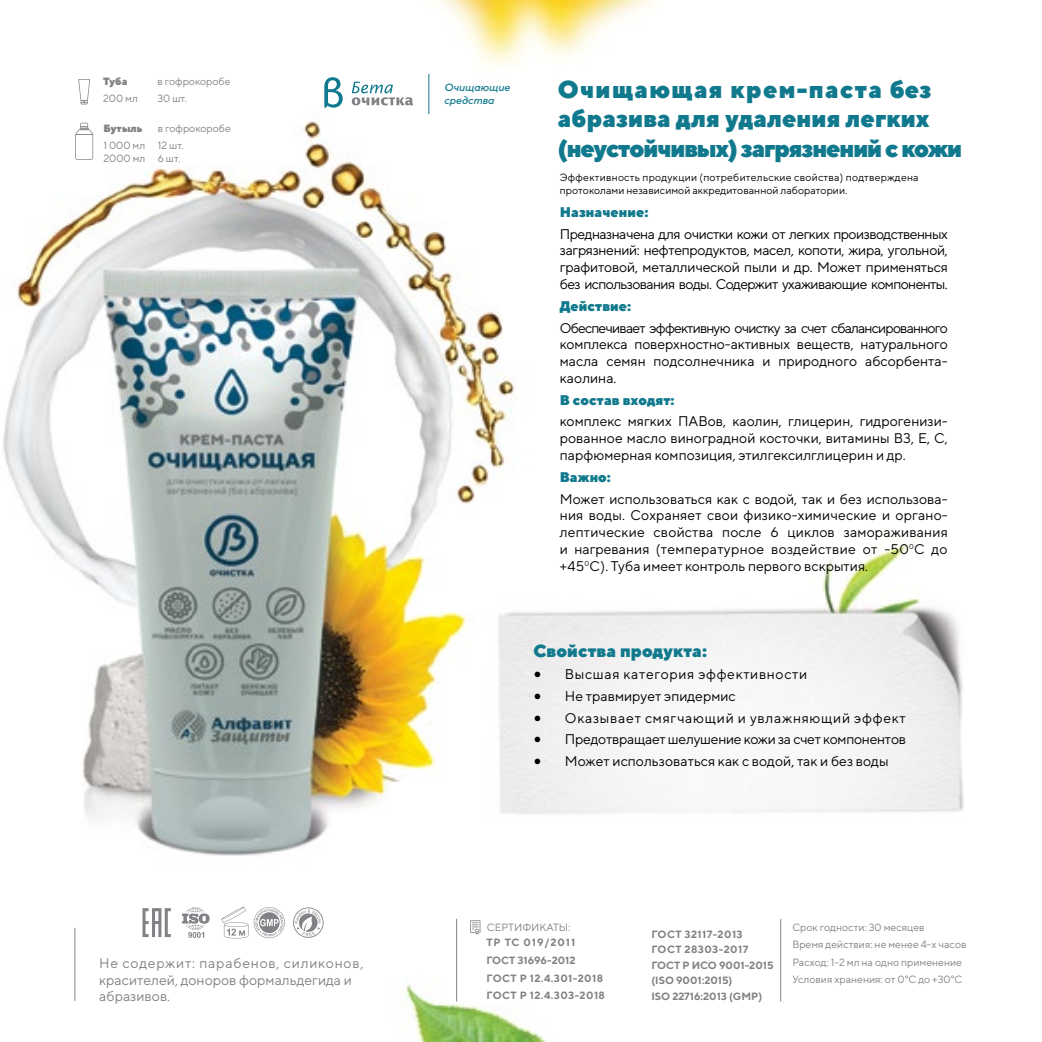
<style>
.page{position:relative;width:1042px;height:1042px;background:#fff}
.page>*{position:absolute;margin:0;border:0;box-sizing:border-box;transform-origin:0 0}
.t1{font:900 24.5px/29.4px "TT Norms";color:#11798d}
.t2{font:900 17.5px "TT Norms";color:#11798d}
.t3{font:14px/16.8px "TT Norms";color:#000;text-align:justify}
.t4{font:14px/16.8px "TT Norms";color:#808285}
.t5{font:14px "TT Norms";letter-spacing:-.02em;color:#000}
.t6{font:900 14px "TT Norms";color:#11798d}
.t7{font:14px "TT Norms";letter-spacing:.05em;color:#000}
.t8{font:14px "TT Norms";letter-spacing:.045em;color:#000}
.t9{font:10.5px/17.5px "TT Norms";color:#808285}
.t10{font:10.5px/12.6px "TT Norms";letter-spacing:.02em;color:#000}
.t11{font:700 10.5px/15.4px "TT Norms";color:#808285}
.t12{font:700 10.5px/17.5px "TT Norms";letter-spacing:.04em;color:#808285}
.t13{font:italic 500 10.5px/12.6px "TT Norms";color:#11798d}
.t14{font:900 10.5px "TT Norms";color:#808285}
.s1{font-family:"Minion Pro";font-size:21px}
</style>
<div class="page">
<img style="left:3px;top:0;width:961px;height:1042px">
<svg style="left:78px;top:79px;width:12px;height:25px"></svg>
<svg style="left:75px;top:123px;width:18px;height:37px"></svg>
<hr style="left:74px;top:928px;width:1px;height:73px;background:#808285">
<hr style="left:780px;top:919px;width:1px;height:82px;background:#808285">
<hr style="left:428px;top:74px;width:1px;height:40px;background:#11798d">
<svg style="left:324px;top:77px;width:19px;height:31px"></svg>
<svg style="left:352px;top:82px;width:61px;height:23px"></svg>
<svg style="left:470px;top:920px;width:10px;height:14px"></svg>
<svg style="left:142px;top:908px;width:29px;height:29px"></svg>
<svg style="left:182px;top:907px;width:28px;height:31px"></svg>
<svg style="left:221px;top:907px;width:27px;height:31px"></svg>
<svg style="left:254px;top:907px;width:31px;height:31px"></svg>
<svg style="left:293px;top:907px;width:31px;height:31px"></svg>
<hr style="left:456px;top:919px;width:1px;height:82px;background:#808285">
<p class="t14" style="left:103px;top:74px;width:26px">Туба</p>
<p class="t9" style="left:157px;top:72px;width:75px">в гофрокоробе</p>
<p class="t9" style="left:103px;top:89px;width:36px">200 мл</p>
<p class="t9" style="left:157px;top:89px;width:31px">30 шт.</p>
<p class="t14" style="left:103px;top:121px;width:41px">Бутыль</p>
<p class="t9" style="left:103px;top:119px;width:129px;text-indent:54px">в гофрокоробе<br>1 000 мл 12 шт.</p>
<p class="t9" style="left:103px;top:149px;width:78px">2000 мл 6 шт.</p>
<p class="t4" style="left:99px;top:954px;width:266px">Не содержит: парабенов, силиконов, красителей, доноров формальдегида и абразивов.</p>
<p class="t13" style="left:444px;top:81px;width:67px">Очищающие средства</p>
<h1 class="t1" style="left:558px;top:74px;width:406px">Очищающая крем-паста без абразива для удаления легких (неустойчивых) загрязнений с кожи</h1>
<p class="t10" style="left:560px;top:171px;width:360px">Эффективность продукции (потребительские свойства) подтверждена протоколами независимой аккредитованной лаборатории.</p>
<p class="t6" style="left:560px;top:203px;width:90px">Назначение:</p>
<p class="t3" style="left:560px;top:225px;width:389px">Предназначена для очистки кожи от легких производственных загрязнений: нефтепродуктов, масел, копоти, жира, угольной, графитовой, металлической пыли и др. Может применяться без использования воды. Содержит ухаживающие компоненты.</p>
<p class="t6" style="left:560px;top:297px;width:73px">Действие:</p>
<p class="t3" style="left:560px;top:319px;width:389px">Обеспечивает эффективную очистку за счет сбалансированного комплекса поверхностно-активных веществ, натурального масла семян подсолнечника и природного абсорбента&shy;каолина.</p>
<p class="t6" style="left:560px;top:390px;width:116px">В состав входят:</p>
<p class="t3" style="left:560px;top:413px;width:389px">комплекс мягких ПАВов, каолин, глицерин, гидрогенизи&shy;рованное масло виноградной косточки, витамины В3, Е, С, парфюмерная композиция, этилгексилглицерин и др.</p>
<p class="t6" style="left:560px;top:468px;width:53px">Важно:</p>
<p class="t3" style="left:560px;top:490px;width:389px">Может использоваться как с водой, так и без использова&shy;ния воды. Сохраняет свои физико-химические и органо&shy;лептические свойства после 6 циклов замораживания и нагревания (температурное воздействие от -50<sup>0</sup>С до +45<sup>0</sup>С). Туба имеет контроль первого вскрытия.</p>
<p class="t2" style="left:533px;top:639px;width:175px">Свойства продукта:</p>
<p class="t8" style="left:533px;top:665px;width:275px"><span class="s1">•</span> Высшая категория эффективности</p>
<p class="t3" style="left:533px;top:687px;width:204px"><span class="s1">•</span> Не травмирует эпидермис</p>
<p class="t7" style="left:533px;top:709px;width:374px"><span class="s1">•</span> Оказывает смягчающий и увлажняющий эффект</p>
<p class="t5" style="left:533px;top:731px;width:374px"><span class="s1">•</span> Предотвращает шелушение кожи за счет компонентов</p>
<p class="t3" style="left:533px;top:752px;width:357px"><span class="s1">•</span> Может использоваться как с водой, так и без воды</p>
<p class="t9" style="left:487px;top:918px;width:85px">СЕРТИФИКАТЫ:</p>
<p class="t12" style="left:486px;top:934px;width:120px">ТР ТС 019/2011<br>ГОСТ 31696-2012<br>ГОСТ Р 12.4.301-2018<br>ГОСТ Р 12.4.303-2018</p>
<p class="t11" style="left:651px;top:926px;width:124px">ГОСТ 32117-2013<br>ГОСТ 28303-2017<br>ГОСТ Р ИСО 9001-2015 (ISO 9001:2015)<br>ISO 22716:2013 (GMP)</p>
<p class="t9" style="left:792px;top:918px;width:176px">Срок годности: 30 месяцев<br>Время действия: не менее 4-х часов<br>Расход: 1-2 мл на одно применение<br>Условия хранения: от 0°С до +30°С</p>
</div>
